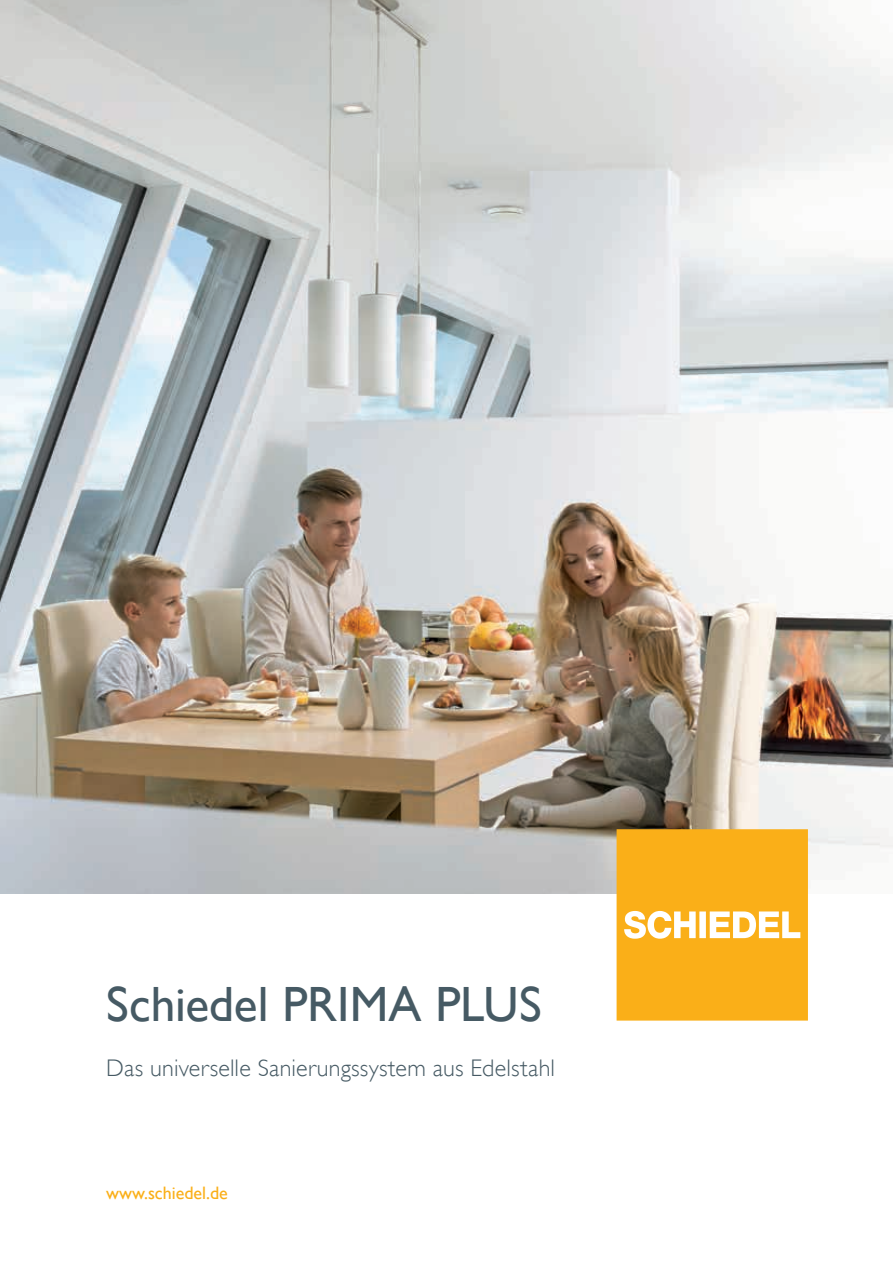
<style>
.page{position:relative;width:893px;height:1263px;background:#fff}
.page>*{position:absolute;margin:0;border:0;box-sizing:border-box;transform-origin:0 0}
.t1{font:49.5px "Gill Alt One";letter-spacing:-.005em;color:#465a64}
.t2{font:300 24px "Gill Alt One";letter-spacing:.01em;color:#465a64}
.t3{font:18px "Gill Alt One";color:#faaf18}
</style>
<div class="page">
<img style="left:0;top:0;width:893px;height:893px">
<svg style="left:617px;top:829px;width:191px;height:191px;background:#fab529"></svg>
<h1 class="t1" style="left:106px;top:975px;width:437px">Schiedel PRIMA PLUS</h1>
<p class="t2" style="left:106px;top:1054px;width:450px">Das universelle Sanierungssystem aus Edelstahl</p>
<p class="t3" style="left:106px;top:1183px;width:123px">www.schiedel.de</p>
</div>
